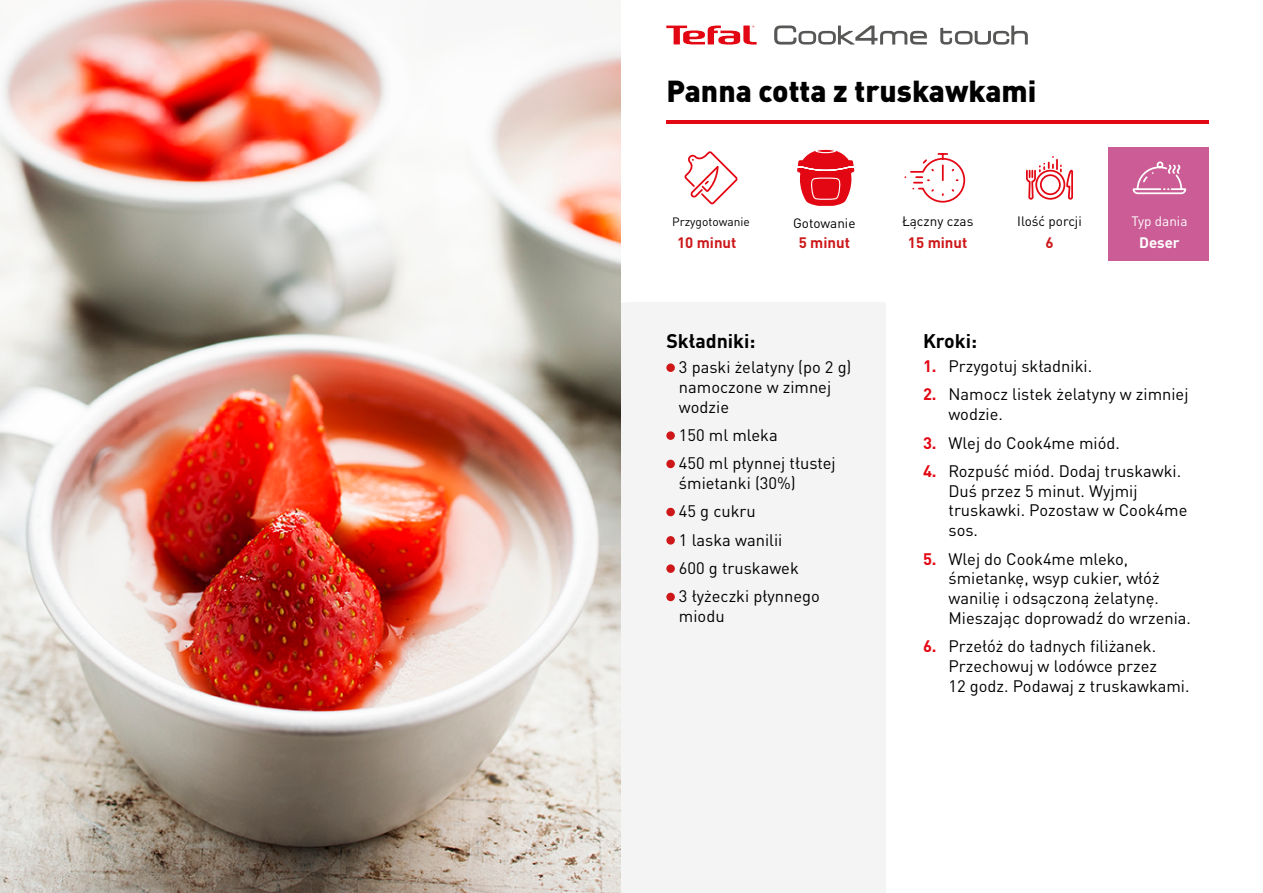
<style>
.page{position:relative;width:1263px;height:893px;background:#fff}
.page>*{position:absolute;margin:0;border:0;box-sizing:border-box;transform-origin:0 0}
.t1{font:900 30px "DIN Pro";color:#000}
.t2{font:700 19.5px "DIN Pro";color:#000}
.t3{font:16.5px/19.8px "DIN Pro";color:#000}
.t4{font:16.5px/28.3px "DIN Pro";color:#000}
.t5{font:700 15px "DIN Pro";color:#cd1719}
.t6{font:700 15px "DIN Pro";color:#fff}
.t7{font:13.5px "DIN Pro";color:#000}
.t8{font:13.5px "DIN Pro";color:#fff}
.t9{font:12px "DIN Pro";color:#000}
.s1{font-weight:700;color:#e30613}
</style>
<div class="page">
<div style="left:1108px;top:148px;width:101px;height:113px;background:#cc5c96"></div>
<div style="left:621px;top:302px;width:265px;height:591px;background:#f5f4f4"></div>
<img style="left:0;top:0;width:621px;height:893px">
<svg style="left:666px;top:26px;width:91px;height:19px"></svg>
<svg style="left:774px;top:26px;width:153px;height:19px"></svg>
<svg style="left:940px;top:26px;width:88px;height:19px"></svg>
<hr style="left:666px;top:121px;width:543px;height:3px;background:#e30613">
<div style="left:666px;top:363px;width:9px;height:9px;background:#cd1719;border-radius:50%"></div>
<div style="left:666px;top:431px;width:9px;height:9px;background:#cd1719;border-radius:50%"></div>
<div style="left:666px;top:460px;width:9px;height:8px;background:#cd1719;border-radius:50%"></div>
<div style="left:666px;top:508px;width:9px;height:8px;background:#cd1719;border-radius:50%"></div>
<div style="left:666px;top:536px;width:9px;height:9px;background:#cd1719;border-radius:50%"></div>
<div style="left:666px;top:564px;width:9px;height:9px;background:#cd1719;border-radius:50%"></div>
<div style="left:666px;top:593px;width:9px;height:8px;background:#cd1719;border-radius:50%"></div>
<svg style="left:797px;top:149px;width:58px;height:57px"></svg>
<div style="left:815px;top:149px;width:21px;height:4px;border:1px solid #fff;border-radius:50%"></div>
<svg style="left:684px;top:151px;width:54px;height:54px"></svg>
<svg style="left:905px;top:153px;width:61px;height:50px"></svg>
<svg style="left:1025px;top:120px;width:49px;height:80px"></svg>
<svg style="left:1132px;top:161px;width:55px;height:34px"></svg>
<h1 class="t1" style="left:666px;top:66px;width:371px">Panna cotta z truskawkami</h1>
<p class="t7" style="left:793px;top:214px;width:64px">Gotowanie</p>
<p class="t7" style="left:902px;top:212px;width:73px">Łączny czas</p>
<p class="t7" style="left:1017px;top:212px;width:66px">Ilość porcji</p>
<p class="t9" style="left:672px;top:214px;width:79px">Przygotowanie</p>
<p class="t5" style="left:677px;top:230px;width:61px">10 minut</p>
<p class="t5" style="left:799px;top:230px;width:53px">5 minut</p>
<p class="t5" style="left:908px;top:230px;width:61px">15 minut</p>
<p class="t5" style="left:1045px;top:230px;width:10px">6</p>
<p class="t2" style="left:666px;top:324px;width:91px">Składniki:</p>
<p class="t2" style="left:923px;top:324px;width:56px">Kroki:</p>
<p class="t8" style="left:1131px;top:212px;width:57px">Typ dania</p>
<p class="t6" style="left:1139px;top:230px;width:42px">Deser</p>
<p class="t4" style="left:679px;top:356px;width:174px;line-height:19.8px">3 paski żelatyny (po 2 g) namoczone w zimnej wodzie</p>
<p class="t4" style="left:679px;top:420px;width:158px">150 ml mleka<br>450 ml płynnej tłustej</p>
<p class="t4" style="left:679px;top:468px;width:142px">śmietanki (30%)<br>45 g cukru<br>1 laska wanilii<br>600 g truskawek<br>3 łyżeczki płynnego</p>
<p class="t4" style="left:679px;top:601px;width:47px">miodu</p>
<p class="t3" style="left:923px;top:355px;width:171px"><span class="s1">1.</span> Przygotuj składniki.</p>
<p class="t3" style="left:948px;top:383px;width:241px;text-indent:-26px"><span class="s1">2.</span> Namocz listek żelatyny w zimniej wodzie.</p>
<p class="t3" style="left:923px;top:431px;width:198px"><span class="s1">3.</span> Wlej do Cook4me miód.</p>
<p class="t3" style="left:948px;top:459px;width:240px;text-indent:-26px"><span class="s1">4.</span> Rozpuść miód. Dodaj truskawki.<br>Duś przez 5 minut. Wyjmij truskawki. Pozostaw w Cook4me sos.</p>
<p class="t3" style="left:948px;top:547px;width:244px;text-indent:-26px"><span class="s1">5.</span> Wlej do Cook4me mleko, śmietankę, wsyp cukier, włóż wanilię i odsączoną żelatynę.<br>Mieszając doprowadź do wrzenia.</p>
<p class="t3" style="left:948px;top:635px;width:242px;text-indent:-26px"><span class="s1">6.</span> Przełóż do ładnych filiżanek.<br>Przechowuj w lodówce przez<br>12 godz. Podawaj z truskawkami.</p>
</div>
